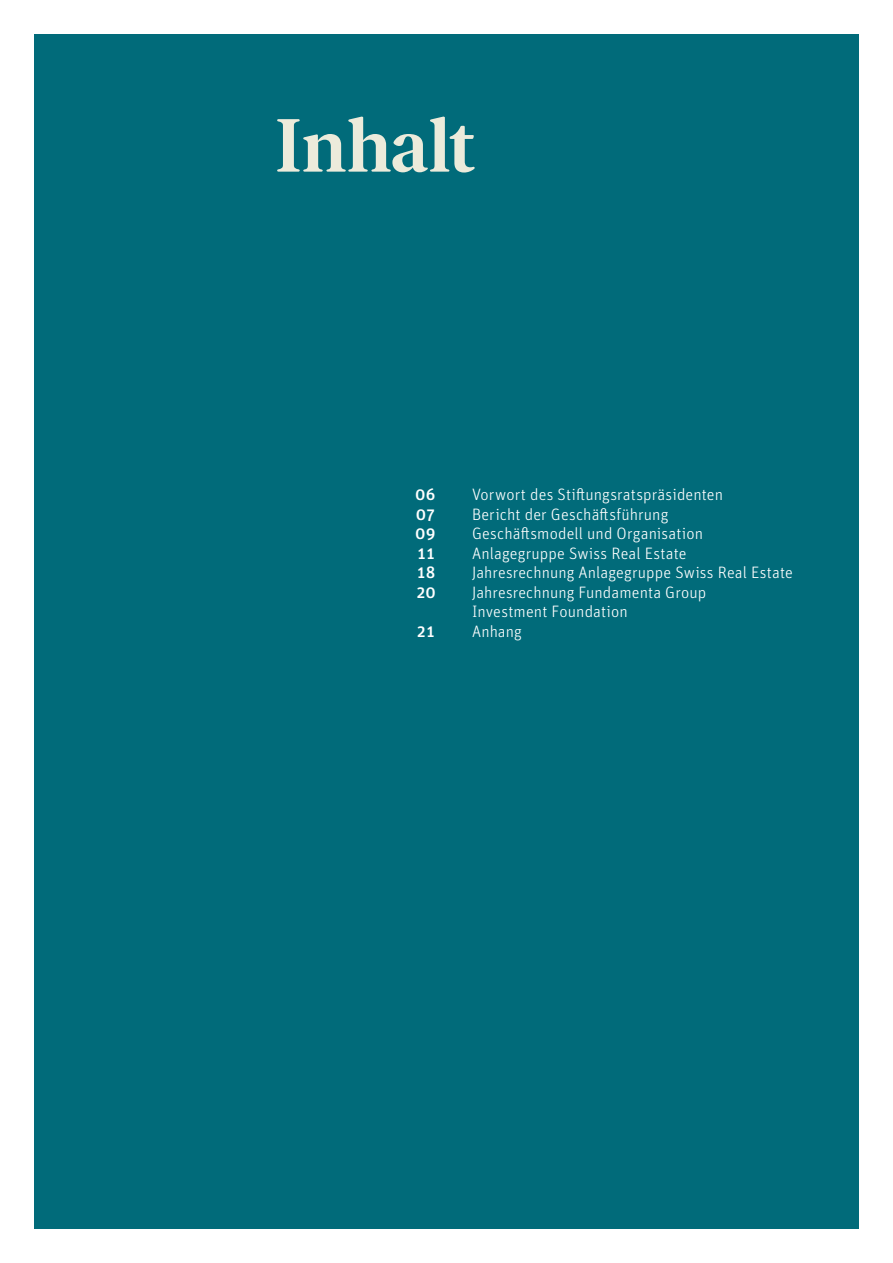
<style>
.page{position:relative;width:893px;height:1263px;background:#fff}
.page>*{position:absolute;margin:0;border:0;box-sizing:border-box;transform-origin:0 0}
.t1{font:600 75px "Ivar Soft";letter-spacing:-.01em;color:#ecebdb}
.t2{font:300 16.5px/19.5px "Unit Pro";letter-spacing:.005em;color:#fff}
.t3{font:500 16.5px "Unit Pro";letter-spacing:.04em;color:#fff}
</style>
<div class="page">
<div style="left:34px;top:34px;width:825px;height:1195px;background:#016b7a"></div>
<h1 class="t1" style="left:275px;top:103px;width:202px">Inhalt</h1>
<p class="t3" style="left:416px;top:483px;width:21px">06</p>
<p class="t2" style="left:472px;top:484px;width:253px">Vorwort des Stiftungsratspräsidenten</p>
<p class="t3" style="left:416px;top:502px;width:20px">07</p>
<p class="t2" style="left:472px;top:504px;width:198px">Bericht der Geschäftsführung</p>
<p class="t3" style="left:416px;top:522px;width:21px">09</p>
<p class="t2" style="left:472px;top:523px;width:233px">Geschäftsmodell und Organisation</p>
<p class="t3" style="left:417px;top:541px;width:20px">11</p>
<p class="t2" style="left:472px;top:543px;width:216px">Anlagegruppe Swiss Real Estate</p>
<p class="t3" style="left:417px;top:561px;width:20px">18</p>
<p class="t2" style="left:472px;top:562px;width:322px">Jahresrechnung Anlagegruppe Swiss Real Estate</p>
<p class="t3" style="left:416px;top:580px;width:20px">20</p>
<p class="t2" style="left:472px;top:582px;width:236px">Jahresrechnung Fundamenta Group<br>Investment Foundation</p>
<p class="t3" style="left:417px;top:619px;width:20px">21</p>
<p class="t2" style="left:472px;top:621px;width:51px">Anhang</p>
</div>
